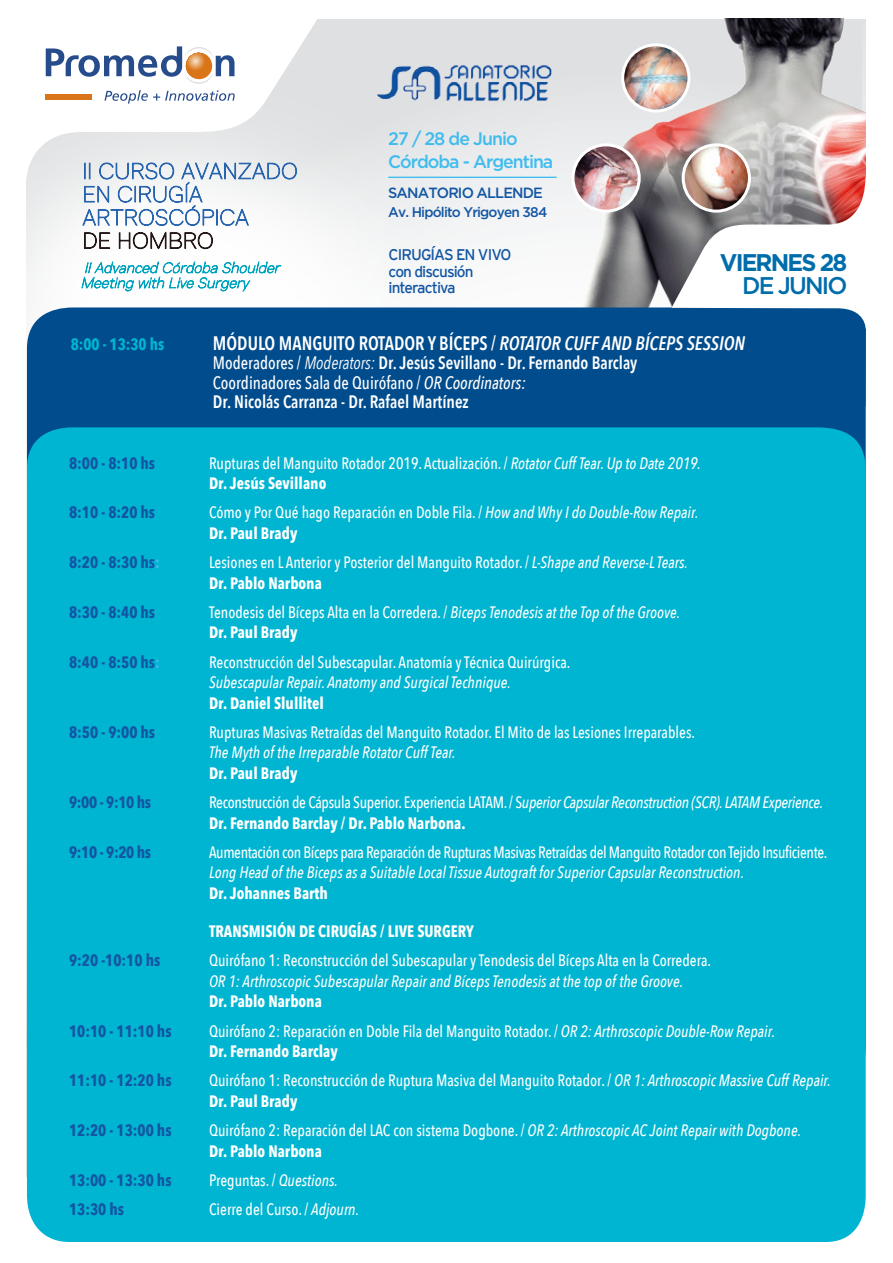
<style>
.page{position:relative;width:893px;height:1263px;background:#fff}
.page>*{position:absolute;margin:0;border:0;box-sizing:border-box;transform-origin:0 0}
.t1{font:700 24.15px "Gotham";letter-spacing:-.08em;color:#006dab}
.t2{font:500 24.15px "Gotham";letter-spacing:-.08em;color:#006dab}
.t3{font:600 19.5px "Avenir Next Condensed";color:#fff;scale:.93 1}
.t4{font:500 18.15px/22.6px "Gotham";letter-spacing:-.06em;color:#3fbcee}
.t5{font:600 18px/19.5px "Avenir Next Condensed";color:#fff;scale:.93 1}
.t6{font:500 16.5px/20.5px "Avenir Next Condensed";color:#fff;scale:.94 1}
.t7{font:italic 500 16.5px "Avenir Next Condensed";color:#fff;scale:.94 1}
.t8{font:700 16.5px "Avenir Next Condensed";color:#1356a3;scale:.94 1}
.t9{font:500 16.5px/20.5px "Avenir Next Condensed";letter-spacing:-.02em;color:#fff;scale:.94 1}
.t10{font:500 16.5px "Avenir Next Condensed";letter-spacing:-.025em;color:#fff;scale:.94 1}
.t11{font:700 16.5px "Avenir Next Condensed";color:#fff;scale:.94 1}
.t12{font:700 16.5px "Avenir Next Condensed";color:#00b5d1;scale:.93 1}
.t13{font:15.45px/16.6px "Interstate Mono";letter-spacing:-.06em;color:#1356a3}
.t14{font:500 14.85px "Gotham";letter-spacing:-.06em;color:#1356a3}
.t15{font:500 13.95px "Gotham";letter-spacing:-.06em;color:#1356a3}
.s1{font-style:italic}
.s2{font-weight:500}
.s3{font-weight:400;font-style:italic}
.s4{font-weight:500;font-style:italic}
.s5{font-weight:700}
.s6{color:#41bdee}
</style>
<div class="page">
<svg style="left:26px;top:19px;width:297px;height:170px"></svg>
<svg style="left:46px;top:45px;width:189px;height:59px"></svg>
<div style="left:46px;top:94px;width:46px;height:5px;background:#da7418"></div>
<img style="left:544px;top:19px;width:321px;height:245px">
<img style="left:623px;top:45px;width:66px;height:66px;border-radius:33px">
<div style="left:621px;top:43px;width:69px;height:70px;border:3px solid #fff;border-radius:50%"></div>
<img style="left:683px;top:145px;width:66px;height:66px;border-radius:33px">
<div style="left:682px;top:143px;width:69px;height:70px;border:3px solid #fff;border-radius:50%"></div>
<img style="left:573px;top:145px;width:66px;height:66px;border-radius:33px">
<div style="left:571px;top:143px;width:70px;height:70px;border:3px solid #fff;border-radius:50%"></div>
<svg style="left:27px;top:264px;width:839px;height:163px;fill:#004c8d"></svg>
<svg style="left:671px;top:176px;width:195px;height:153px"></svg>
<div style="left:27px;top:427px;width:839px;height:815px;background:#00b5d1"></div>
<img style="left:351px;top:40px;width:226px;height:86px">
<svg style="left:81px;top:160px;width:217px;height:90px"></svg>
<svg style="left:81px;top:261px;width:201px;height:31px"></svg>
<hr style="left:388px;top:177px;width:169px;height:1px;background:#3fbcee">
<p class="t4" style="left:388px;top:127px;width:167px">27 / 28 de Junio<br>Córdoba - Argentina</p>
<p class="t14" style="left:388px;top:183px;width:156px">SANATORIO ALLENDE</p>
<p class="t15" style="left:388px;top:203px;width:161px">Av. Hipólito Yrigoyen 384</p>
<p class="t13" style="left:389px;top:246px;width:124px">CIRUGÍAS EN VIVO con discusión interactiva</p>
<h1 class="t1" style="left:720px;top:246px;width:129px">VIERNES 28</h1>
<h1 class="t2" style="left:742px;top:269px;width:107px">DE JUNIO</h1>
<p class="t12" style="left:71px;top:334px;width:102px">8:00 - 13:30 hs</p>
<p class="t3" style="left:213px;top:326px;width:574px">MÓDULO MANGUITO ROTADOR Y BÍCEPS / <span class="s1">ROTATOR CUFF AND BÍCEPS SESSION</span></p>
<p class="t5" style="left:213px;top:353px;width:458px"><span class="s2">Moderadores /</span> <span class="s3">Moderators:</span> Dr. Jesús Sevillano - Dr. Fernando Barclay<br><span class="s2">Coordinadores Sala de Quirófano /</span> <span class="s4">OR Coordinators:<br></span>Dr. Nicolás Carranza - Dr. Rafael Martínez</p>
<p class="t8" style="left:69px;top:453px;width:93px">8:00 - 8:10 hs</p>
<p class="t6" style="left:209px;top:452px;width:525px">Rupturas del Manguito Rotador 2019. Actualización. / <span class="s1">Rotator Cuff Tear. Up to Date 2019.<br></span><span class="s5">Dr. Jesús Sevillano</span></p>
<p class="t8" style="left:69px;top:502px;width:93px">8:10 - 8:20 hs</p>
<p class="t6" style="left:209px;top:502px;width:522px">Cómo y Por Qué hago Reparación en Doble Fila. / <span class="s1">How and Why I do Double-Row Repair.<br></span><span class="s5">Dr. Paul Brady</span></p>
<p class="t8" style="left:69px;top:552px;width:98px">8:20 - 8:30 hs<span class="s6">:</span></p>
<p class="t6" style="left:209px;top:552px;width:511px">Lesiones en L Anterior y Posterior del Manguito Rotador. / <span class="s1">L-Shape and Reverse-L Tears.<br></span><span class="s5">Dr. Pablo Narbona</span></p>
<p class="t8" style="left:69px;top:602px;width:93px">8:30 - 8:40 hs</p>
<p class="t6" style="left:209px;top:602px;width:503px">Tenodesis del Bíceps Alta en la Corredera. / <span class="s1">Biceps Tenodesis at the Top of the Groove.<br></span><span class="s5">Dr. Paul Brady</span></p>
<p class="t8" style="left:69px;top:652px;width:98px">8:40 - 8:50 hs<span class="s6">:</span></p>
<p class="t6" style="left:209px;top:651px;width:386px">Reconstrucción del Subescapular. Anatomía y Técnica Quirúrgica.</p>
<p class="t7" style="left:209px;top:672px;width:323px">Subescapular Repair. Anatomy and Surgical Technique.</p>
<p class="t11" style="left:209px;top:693px;width:124px">Dr. Daniel Slullitel</p>
<p class="t8" style="left:69px;top:722px;width:93px">8:50 - 9:00 hs</p>
<p class="t6" style="left:209px;top:722px;width:518px">Rupturas Masivas Retraídas del Manguito Rotador. El Mito de las Lesiones Irreparables.</p>
<p class="t7" style="left:209px;top:743px;width:264px">The Myth of the Irreparable Rotator Cuff Tear.</p>
<p class="t11" style="left:209px;top:763px;width:96px">Dr. Paul Brady</p>
<p class="t8" style="left:69px;top:792px;width:89px">9:00 - 9:10 hs</p>
<p class="t9" style="left:209px;top:792px;width:655px">Reconstrucción de Cápsula Superior. Experiencia LATAM. / S<span class="s1">uperior Capsular Reconstruction (SCR). LATAM Experience.<br></span><span class="s5">Dr. Fernando Barclay / Dr. Pablo Narbona.</span></p>
<p class="t8" style="left:69px;top:842px;width:89px">9:10 - 9:20 hs</p>
<p class="t10" style="left:209px;top:842px;width:659px">Aumentación con Bíceps para Reparación de Rupturas Masivas Retraídas del Manguito Rotador con Tejido Insuficiente.</p>
<p class="t7" style="left:209px;top:863px;width:571px">Long Head of the Biceps as a Suitable Local Tissue Autograft for Superior Capsular Reconstruction.</p>
<p class="t11" style="left:209px;top:883px;width:128px">Dr. Johannes Barth</p>
<p class="t11" style="left:209px;top:921px;width:283px">TRANSMISIÓN DE CIRUGÍAS / LIVE SURGERY</p>
<p class="t8" style="left:69px;top:950px;width:99px">9:20 -10:10 hs</p>
<p class="t6" style="left:209px;top:950px;width:536px">Quirófano 1: Reconstrucción del Subescapular y Tenodesis del Bíceps Alta en la Corredera.</p>
<p class="t7" style="left:209px;top:971px;width:506px">OR 1: Arthroscopic Subescapular Repair and Bíceps Tenodesis at the top of the Groove.</p>
<p class="t11" style="left:209px;top:991px;width:122px">Dr. Pablo Narbona</p>
<p class="t8" style="left:69px;top:1020px;width:111px">10:10 - 11:10 hs</p>
<p class="t6" style="left:209px;top:1020px;width:604px">Quirófano 2: Reparación en Doble Fila del Manguito Rotador. / <span class="s1">OR 2: Arthroscopic Double-Row Repair.<br></span><span class="s5">Dr. Fernando Barclay</span></p>
<p class="t8" style="left:69px;top:1070px;width:111px">11:10 - 12:20 hs</p>
<p class="t6" style="left:209px;top:1070px;width:663px">Quirófano 1: Reconstrucción de Ruptura Masiva del Manguito Rotador. / <span class="s1">OR 1: Arthroscopic Massive Cuff Repair.<br></span><span class="s5">Dr. Paul Brady</span></p>
<p class="t8" style="left:69px;top:1120px;width:111px">12:20 - 13:00 hs</p>
<p class="t6" style="left:209px;top:1120px;width:631px">Quirófano 2: Reparación del LAC con sistema Dogbone. / <span class="s1">OR 2: Arthroscopic AC Joint Repair with Dogbone.<br></span><span class="s5">Dr. Pablo Narbona</span></p>
<p class="t8" style="left:69px;top:1170px;width:111px">13:00 - 13:30 hs</p>
<p class="t6" style="left:209px;top:1170px;width:139px">Preguntas. / <span class="s1">Questions.</span></p>
<p class="t8" style="left:69px;top:1199px;width:60px">13:30 hs</p>
<p class="t6" style="left:209px;top:1199px;width:161px">Cierre del Curso. / <span class="s1">Adjourn.</span></p>
</div>
